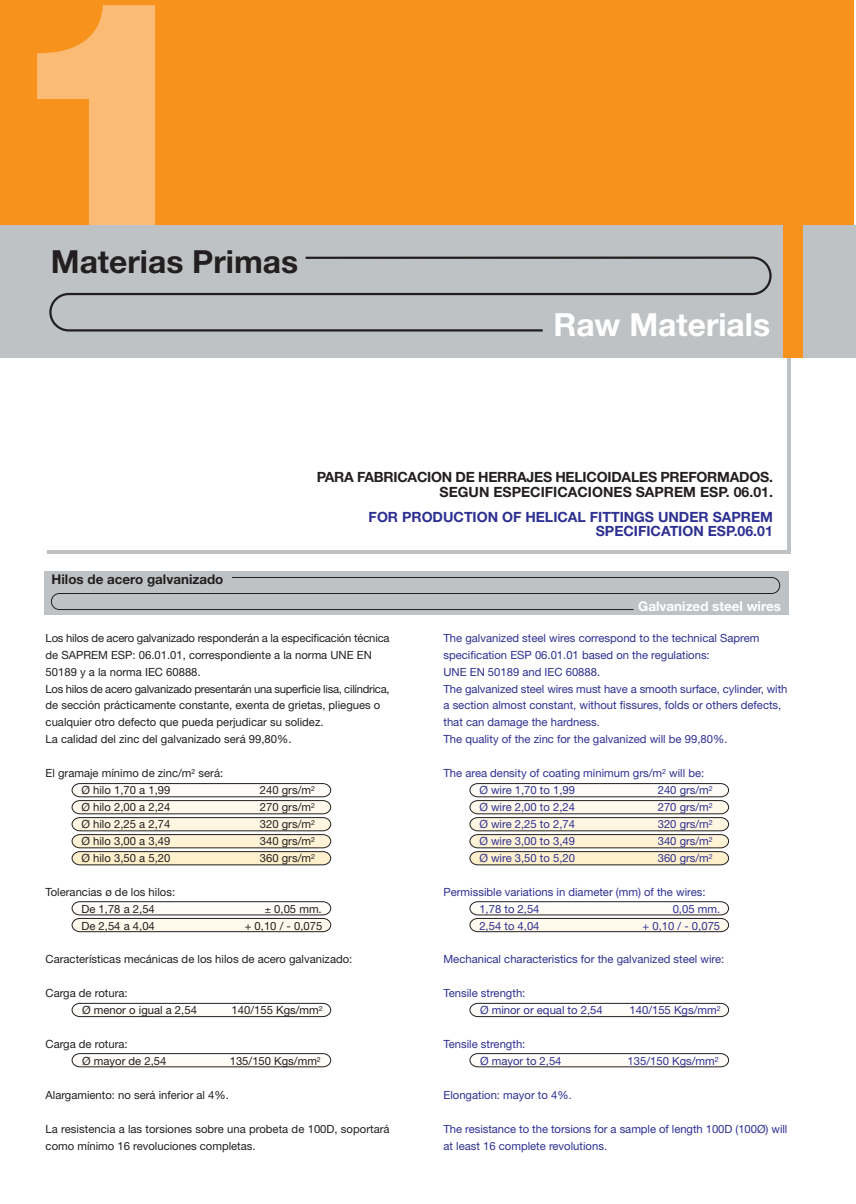
<style>
.page{position:relative;width:856px;height:1204px;background:#fff}
.page>*{position:absolute;margin:0;border:0;box-sizing:border-box;transform-origin:0 0}
.t1{font:900 318px "Helvetica Neue";color:#fcbb75}
.t2{font:700 31.8px "Helvetica Neue";color:#231f20}
.t3{font:700 31.8px "Helvetica Neue";color:#fff}
.t4{font:700 14.1px/14.1px "Helvetica Neue";letter-spacing:-.015em;color:#231f20;text-align:right}
.t5{font:700 14.1px/14.1px "Helvetica Neue";color:#2e3092;text-align:right}
.t6{font:700 13.35px "Helvetica Neue";color:#231f20}
.t7{font:700 13.35px "Helvetica Neue";color:#fff}
.t8{font:11.25px/17px "Helvetica Neue";color:#231f20}
.t9{font:11.25px/17px "Helvetica Neue";color:#2e3092}
</style>
<div class="page">
<div style="left:44px;top:571px;width:745px;height:44px;background:#bfc2c4"></div>
<svg style="left:71px;top:1053px;width:261px;height:14px"></svg>
<svg style="left:71px;top:1002px;width:261px;height:15px"></svg>
<svg style="left:71px;top:783px;width:261px;height:82px"></svg>
<hr style="left:787px;top:356px;width:4px;height:194px;background:#bfc2c4">
<hr style="left:47px;top:550px;width:744px;height:3px;background:#bfc2c4">
<svg style="left:50px;top:577px;width:731px;height:33px"></svg>
<svg style="left:469px;top:1053px;width:260px;height:14px"></svg>
<svg style="left:469px;top:1002px;width:260px;height:15px"></svg>
<svg style="left:469px;top:901px;width:260px;height:31px"></svg>
<svg style="left:469px;top:783px;width:260px;height:82px"></svg>
<div style="left:0;top:0;width:854px;height:358px;background:#f7931d"></div>
<div style="left:0;top:225px;width:783px;height:133px;background:#bfc2c4"></div>
<svg style="left:49px;top:256px;width:723px;height:76px"></svg>
<div style="left:803px;top:225px;width:53px;height:133px;background:#bfc2c4"></div>
<svg style="left:71px;top:901px;width:261px;height:31px"></svg>
<h1 class="t1" style="left:0;top:-1px;width:214px">1</h1>
<h2 class="t2" style="left:51px;top:251px;width:249px">Materias Primas</h2>
<h2 class="t3" style="left:553px;top:313px;width:218px">Raw Materials</h2>
<p class="t6" style="left:52px;top:574px;width:173px">Hilos de acero galvanizado</p>
<p class="t4" style="left:317px;top:471px;width:458px">PARA FABRICACION DE HERRAJES HELICOIDALES PREFORMADOS.<br>SEGUN ESPECIFICACIONES SAPREM ESP. 06.01.</p>
<p class="t5" style="left:369px;top:511px;width:406px">FOR PRODUCTION OF HELICAL FITTINGS UNDER SAPREM<br>SPECIFICATION ESP.06.01</p>
<p class="t7" style="left:638px;top:602px;width:144px">Galvanized steel wires</p>
<p class="t8" style="left:46px;top:630px;width:346px">Los hilos de acero galvanizado responderán a la especificación técnica de SAPREM ESP: 06.01.01, correspondiente a la norma UNE EN 50189 y a la norma IEC 60888.<br>Los hilos de acero galvanizado presentarán una superficie lisa, cilíndrica, de sección prácticamente constante, exenta de grietas, pliegues o cualquier otro defecto que pueda perjudicar su solidez.<br>La calidad del zinc del galvanizado será 99,80%.</p>
<p class="t8" style="left:81px;top:765px;width:143px;text-indent:-36px">El gramaje mínimo de zinc/m<sup>2</sup> será:<br>Ø hilo 1,70 a 1,99</p>
<p class="t8" style="left:260px;top:782px;width:57px">240 grs/m<sup>2</sup></p>
<p class="t9" style="left:443px;top:630px;width:345px">The galvanized steel wires correspond to the technical Saprem specification ESP 06.01.01 based on the regulations:<br>UNE EN 50189 and IEC 60888.<br>The galvanized steel wires must have a smooth surface, cylinder, with a section almost constant, without fissures, folds or others defects, that can damage the hardness.<br>The quality of the zinc for the galvanized will be 99,80%.</p>
<p class="t9" style="left:479px;top:765px;width:226px;text-indent:-36px">The area density of coating minimum grs/m<sup>2</sup> will be:<br>Ø wire 1,70 to 1,99</p>
<p class="t9" style="left:658px;top:782px;width:57px">240 grs/m<sup>2</sup></p>
<p class="t8" style="left:81px;top:799px;width:90px">Ø hilo 2,00 a 2,24</p>
<p class="t8" style="left:260px;top:799px;width:57px">270 grs/m<sup>2</sup></p>
<p class="t8" style="left:81px;top:816px;width:90px">Ø hilo 2,25 a 2,74</p>
<p class="t8" style="left:260px;top:816px;width:57px">320 grs/m<sup>2</sup></p>
<p class="t8" style="left:81px;top:833px;width:90px">Ø hilo 3,00 a 3,49</p>
<p class="t8" style="left:260px;top:833px;width:57px">340 grs/m<sup>2</sup></p>
<p class="t8" style="left:81px;top:850px;width:90px">Ø hilo 3,50 a 5,20</p>
<p class="t8" style="left:260px;top:850px;width:57px">360 grs/m<sup>2</sup></p>
<p class="t8" style="left:81px;top:884px;width:95px;text-indent:-36px">Tolerancias ø de los hilos:<br>De 1,78 a 2,54</p>
<p class="t8" style="left:274px;top:901px;width:49px">0,05 mm.</p>
<p class="t9" style="left:479px;top:799px;width:97px">Ø wire 2,00 to 2,24</p>
<p class="t9" style="left:658px;top:799px;width:57px">270 grs/m<sup>2</sup></p>
<p class="t9" style="left:479px;top:816px;width:97px">Ø wire 2,25 to 2,74</p>
<p class="t9" style="left:658px;top:816px;width:57px">320 grs/m<sup>2</sup></p>
<p class="t9" style="left:479px;top:833px;width:97px">Ø wire 3,00 to 3,49</p>
<p class="t9" style="left:658px;top:833px;width:57px">340 grs/m<sup>2</sup></p>
<p class="t9" style="left:479px;top:850px;width:97px">Ø wire 3,50 to 5,20</p>
<p class="t9" style="left:658px;top:850px;width:57px">360 grs/m<sup>2</sup></p>
<p class="t9" style="left:479px;top:884px;width:228px;text-indent:-36px">Permissible variations in diameter (mm) of the wires:<br>1,78 to 2,54</p>
<p class="t9" style="left:673px;top:901px;width:49px">0,05 mm.</p>
<p class="t8" style="left:81px;top:918px;width:75px">De 2,54 a 4,04</p>
<p class="t8" style="left:245px;top:918px;width:79px">+ 0,10 / - 0,075</p>
<p class="t8" style="left:46px;top:952px;width:308px">Características mecánicas de los hilos de acero galvanizado:</p>
<p class="t8" style="left:82px;top:986px;width:116px;text-indent:-37px">Carga de rotura:<br>Ø menor o igual a 2,54</p>
<p class="t8" style="left:232px;top:1002px;width:93px">140/155 Kgs/mm<sup>2</sup></p>
<p class="t9" style="left:479px;top:918px;width:62px">2,54 to 4,04</p>
<p class="t9" style="left:643px;top:918px;width:79px">+ 0,10 / - 0,075</p>
<p class="t9" style="left:443px;top:952px;width:282px">Mechanical characteristics for the galvanized steel wire:</p>
<p class="t9" style="left:480px;top:986px;width:124px;text-indent:-37px">Tensile strength:<br>Ø minor or equal to 2,54</p>
<p class="t9" style="left:629px;top:1002px;width:93px">140/155 Kgs/mm<sup>2</sup></p>
<p class="t8" style="left:82px;top:1036px;width:86px;text-indent:-37px">Carga de rotura:<br>Ø mayor de 2,54</p>
<p class="t8" style="left:230px;top:1053px;width:93px">135/150 Kgs/mm<sup>2</sup></p>
<p class="t9" style="left:480px;top:1036px;width:83px;text-indent:-37px">Tensile strength:<br>Ø mayor to 2,54</p>
<p class="t9" style="left:628px;top:1053px;width:93px">135/150 Kgs/mm<sup>2</sup></p>
<p class="t8" style="left:46px;top:1087px;width:185px">Alargamiento: no será inferior al 4%.</p>
<p class="t8" style="left:46px;top:1121px;width:346px">La resistencia a las torsiones sobre una probeta de 100D, soportará como mínimo 16 revoluciones completas.</p>
<p class="t9" style="left:443px;top:1087px;width:130px">Elongation: mayor to 4%.</p>
<p class="t9" style="left:443px;top:1121px;width:345px">The resistance to the torsions for a sample of length 100D (100Ø) will at least 16 complete revolutions.</p>
</div>
